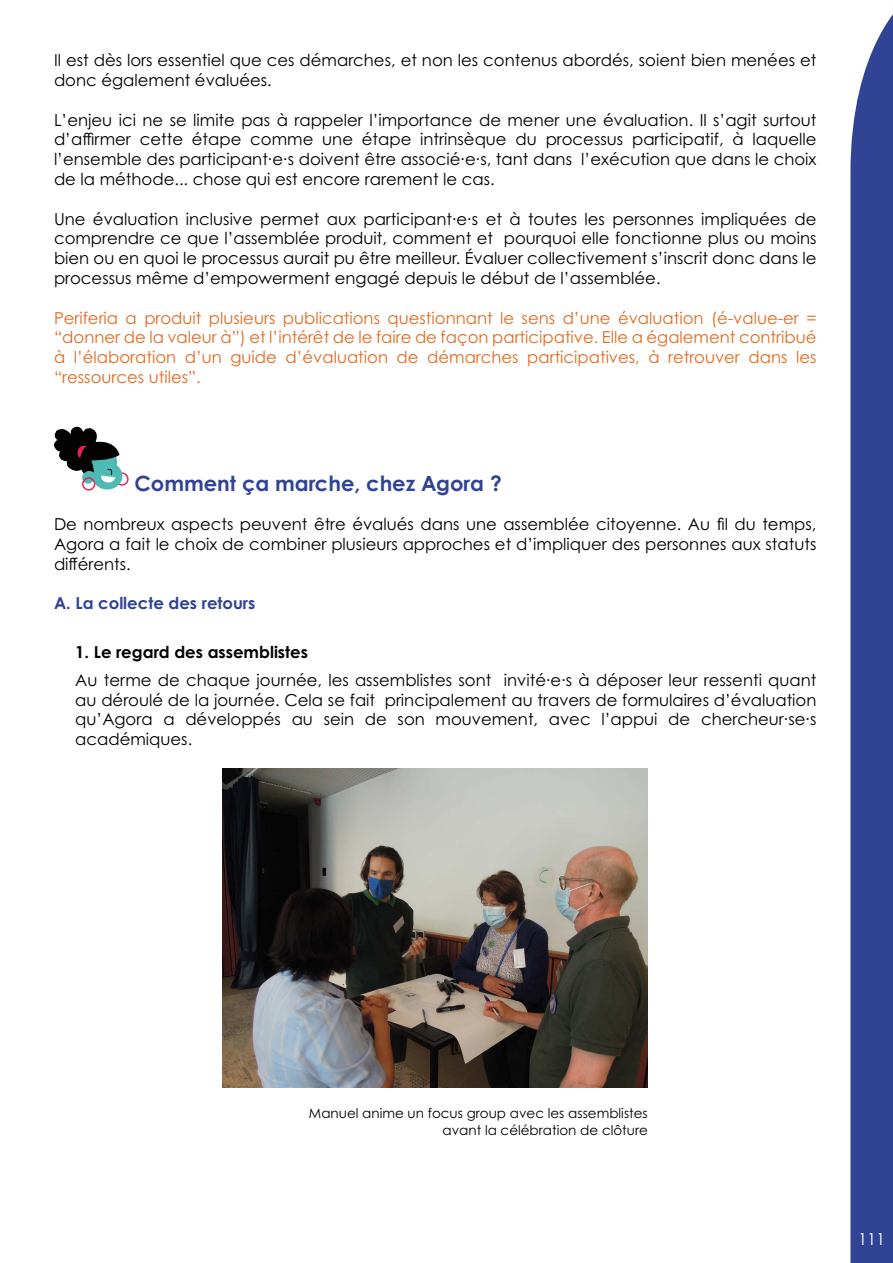
<style>
.page{position:relative;width:893px;height:1263px;background:#fff}
.page>*{position:absolute;margin:0;border:0;box-sizing:border-box;transform-origin:0 0}
.t1{font:700 21px "Century Gothic Pro";color:#304394}
.t2{font:16.5px/19.8px "Century Gothic Pro";color:#000;text-align:justify}
.t3{font:16.5px/19.8px "Century Gothic Pro";color:#e36a1f;text-align:justify}
.t4{font:700 16.5px "Century Gothic Pro";color:#000}
.t5{font:700 16.5px "Century Gothic Pro";color:#304394}
.t6{font:16.5px "Century Gothic Pro";color:#fff}
.t7{font:13.5px/16.2px "Century Gothic Pro";color:#000;text-align:right}
</style>
<div class="page">
<div style="left:850px;top:14px;width:43px;height:1249px;background:#304394"></div>
<svg style="left:54px;top:426px;width:75px;height:65px"></svg>
<img style="left:223px;top:768px;width:425px;height:319px">
<p class="t2" style="left:54px;top:50px;width:764px">Il est dès lors essentiel que ces démarches, et non les contenus abordés, soient bien menées et donc également évaluées.</p>
<p class="t2" style="left:54px;top:110px;width:764px">L’enjeu ici ne se limite pas à rappeler l’importance de mener une évaluation. Il s’agit surtout d’affirmer cette étape comme une étape intrinsèque du processus participatif, à laquelle l’ensemble des participant·e·s doivent être associé·e·s, tant dans l’exécution que dans le choix de la méthode... chose qui est encore rarement le cas.</p>
<p class="t2" style="left:54px;top:209px;width:764px">Une évaluation inclusive permet aux participant·e·s et à toutes les personnes impliquées de comprendre ce que l’assemblée produit, comment et pourquoi elle fonctionne plus ou moins bien ou en quoi le processus aurait pu être meilleur. Évaluer collectivement s’inscrit donc dans le processus même d’empowerment engagé depuis le début de l’assemblée.</p>
<p class="t3" style="left:54px;top:308px;width:764px">Periferia a produit plusieurs publications questionnant le sens d’une évaluation (é-value-er = “donner de la valeur à”) et l’intérêt de le faire de façon participative. Elle a également contribué à l’élaboration d’un guide d’évaluation de démarches participatives, à retrouver dans les “ressources utiles”.</p>
<p class="t1" style="left:135px;top:470px;width:369px">Comment ça marche, chez Agora ?</p>
<p class="t2" style="left:54px;top:514px;width:764px">De nombreux aspects peuvent être évalués dans une assemblée citoyenne. Au fil du temps, Agora a fait le choix de combiner plusieurs approches et d’impliquer des personnes aux statuts différents.</p>
<p class="t5" style="left:54px;top:593px;width:203px">A. La collecte des retours</p>
<p class="t4" style="left:75px;top:641px;width:234px">1. Le regard des assemblistes</p>
<p class="t2" style="left:75px;top:670px;width:743px">Au terme de chaque journée, les assemblistes sont invité·e·s à déposer leur ressenti quant au déroulé de la journée. Cela se fait principalement au travers de formulaires d’évaluation qu’Agora a développés au sein de son mouvement, avec l’appui de chercheur·se·s académiques.</p>
<p class="t7" style="left:309px;top:1105px;width:340px">Manuel anime un focus group avec les assemblistes avant la célébration de clôture</p>
<p class="t6" style="left:858px;top:1229px;width:29px">111</p>
</div>
